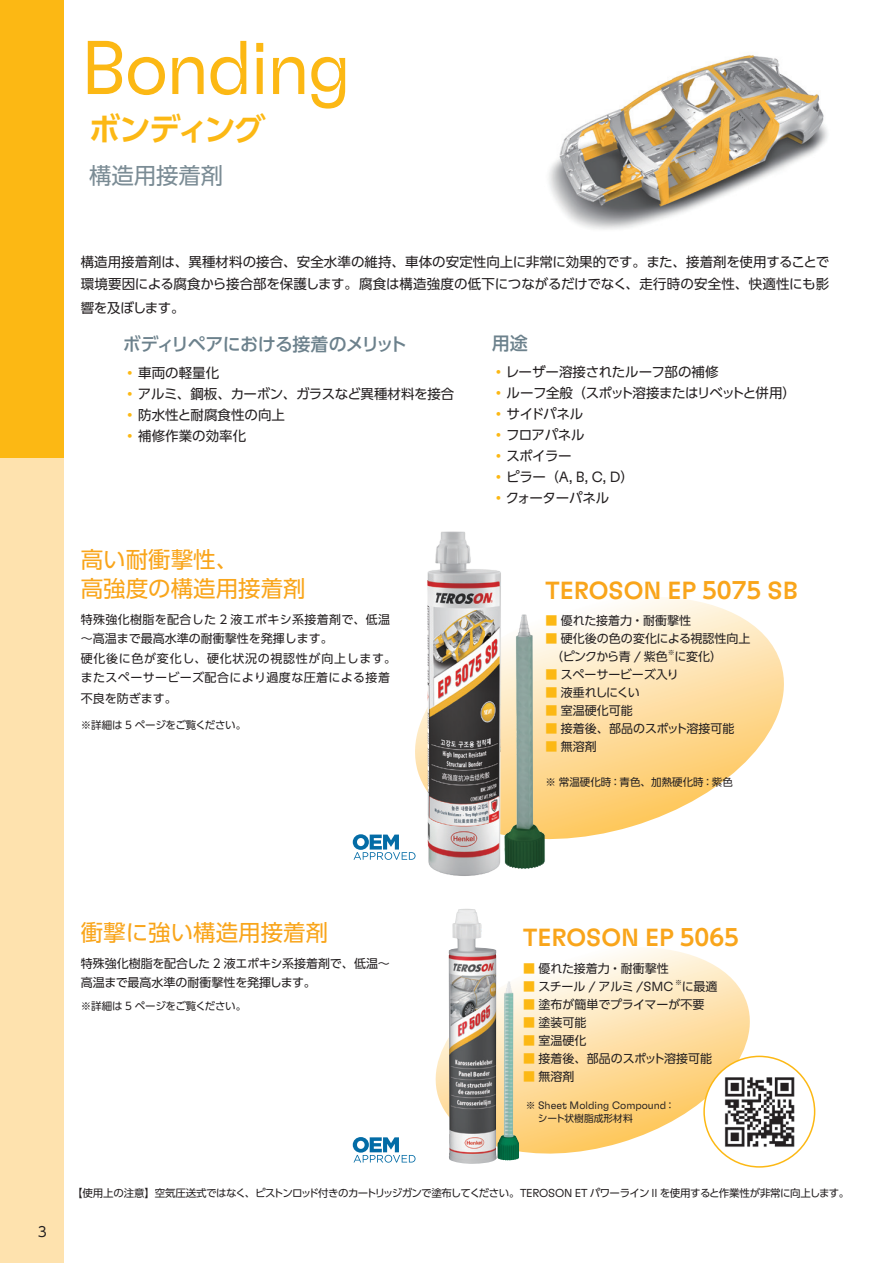
<style>
.page{position:relative;width:893px;height:1263px;background:#fff}
.page>*{position:absolute;margin:0;border:0;box-sizing:border-box;transform-origin:0 0}
.t1{font:300 75.9px "Henkel GT Flexa";letter-spacing:-.025em;color:#fcb814}
.t2{font:700 31.5px "UD Shin Go Pr 6 N De";letter-spacing:-.05em;color:#fcb814}
.t3{font:500 24.75px "Henkel GT Flexa";color:#f9a51b}
.t4{font:22.5px/28.5px "UD Shin Go Pr 6 N";color:#f9a51b}
.t5{font:22.5px "UD Shin Go Pr 6 N";letter-spacing:-.01em;color:#7b8c95}
.t6{font:500 18px "UD Shin Go Pr 6 N";letter-spacing:-.035em;color:#6c818c}
.t7{font:300 14.85px "Henkel GT Flexa";color:#231f20}
.t8{font:13.8px "UD Shin Go Pr 6 N";color:#231f20}
.t9{font:13.5px/21px "UD Shin Go Pr 6 N";letter-spacing:-.01em;color:#231f20}
.t10{font:13.5px/21px "UD Shin Go Pr 6 N";letter-spacing:-.035em;color:#231f20}
.t11{font:12px/19.5px "UD Shin Go Pr 6 N";color:#231f20}
.t12{font:12px/19.8px "UD Shin Go Pr 6 N";letter-spacing:.03em;color:#231f20}
.t13{font:12px "UD Shin Go Pr 6 N";letter-spacing:-.025em;color:#231f20}
.t14{font:12px "UD Shin Go Pr 6 N";letter-spacing:-.095em;color:#231f20}
.t15{font:300 10.8px "Henkel GT Flexa";color:#231f20}
.t16{font:10.5px "UD Shin Go Pr 6 N";letter-spacing:-.055em;color:#231f20}
.t17{font:10.5px "UD Shin Go Pr 6 N";letter-spacing:-.035em;color:#231f20}
.t18{font:10.5px "UD Shin Go Pr 6 N";color:#231f20}
.t19{font:9.75px "UD Shin Go Pr 6 N";color:#231f20}
.t20{font:7.05px "UD Shin Go Pr 6 N";color:#231f20}
.s1{color:#fcb814}
.s2{font-family:"UD Shin Go Pr 6 N";font-weight:400;font-size:13.5px;color:#fcb814}
.s3{font-family:"UD Shin Go Pr 6 N";font-weight:400;font-size:13.5px}
.s4{font-family:"UD Shin Go NT Pr 6 N De";font-weight:700;font-size:22.5px}
.s5{font-family:"Henkel GT Flexa";font-weight:300;font-size:13.2px}
.s6{font-family:"UD Shin Go Pr 6 N";font-weight:400;font-size:9.75px}
.s7{font-family:"Henkel GT Flexa";font-weight:300;font-size:11.55px}
</style>
<div class="page">
<div style="left:0;top:0;width:64px;height:1263px;background:#fee2ae"></div>
<svg style="left:435px;top:948px;width:327px;height:220px"></svg>
<svg style="left:415px;top:597px;width:369px;height:259px"></svg>
<img style="left:449px;top:909px;width:70px;height:255px">
<img style="left:425px;top:531px;width:72px;height:345px">
<img style="left:497px;top:570px;width:49px;height:299px">
<img style="left:549px;top:55px;width:279px;height:175px">
<div style="left:704px;top:1056px;width:111px;height:111px;background:#fff;border-radius:50%"></div>
<div style="left:703px;top:1056px;width:112px;height:112px;border:2px solid #fcb814;border-radius:50%"></div>
<img style="left:724px;top:1077px;width:71px;height:70px">
<div style="left:0;top:0;width:64px;height:457px;background:#fcb814"></div>
<svg style="left:352px;top:834px;width:63px;height:26px"></svg>
<svg style="left:352px;top:1137px;width:63px;height:25px"></svg>
<h1 class="t1" style="left:81px;top:21px;width:272px">Bonding</h1>
<h2 class="t2" style="left:89px;top:104px;width:178px">ボンディング</h2>
<h3 class="t5" style="left:89px;top:157px;width:135px">構造用接着剤</h3>
<p class="t9" style="left:81px;top:250px;width:750px;line-height:22.5px">構造用接着剤は、異種材料の接合、安全水準の維持、車体の安定性向上に非常に効果的です。また、接着剤を使用することで環境要因による腐食から接合部を保護します。腐食は構造強度の低下につながるだけでなく、走行時の安全性、快適性にも影</p>
<p class="t10" style="left:81px;top:297px;width:105px">響を及ぼします。</p>
<h3 class="t6" style="left:123px;top:329px;width:286px">ボディリペアにおける接着のメリット</h3>
<p class="t9" style="left:123px;top:362px;width:333px"><span class="s1">・</span>車両の軽量化<br><span class="s1">・</span>アルミ、鋼板、カーボン、ガラスなど異種材料を接合<span class="s1">・</span>防水性と耐腐食性の向上<br><span class="s1">・</span>補修作業の効率化</p>
<h3 class="t6" style="left:492px;top:328px;width:37px">用途</h3>
<p class="t10" style="left:492px;top:361px;width:306px"><span class="s1">・</span>レーザー溶接されたルーフ部の補修<br><span class="s1">・</span>ルーフ全般（スポット溶接またはリベットと併用）<span class="s1">・</span>サイドパネル<br><span class="s1">・</span>フロアパネル<br><span class="s1">・</span>スポイラー</p>
<p class="t7" style="left:492px;top:467px;width:144px"><span class="s2">・</span><span class="s3">ピラー（</span>A, B, C, D<span class="s3">）</span></p>
<p class="t9" style="left:492px;top:487px;width:119px"><span class="s1">・</span>クォーターパネル</p>
<h3 class="t4" style="left:81px;top:545px;width:227px">高い耐衝撃性、<br>高強度の構造用接着剤</h3>
<p class="t12" style="left:81px;top:609px;width:317px">特殊強化樹脂を配合した 2 液エポキシ系接着剤で、低温～高温まで最高水準の耐衝撃性を発揮します。<br>硬化後に色が変化し、硬化状況の視認性が向上します。またスペーサービーズ配合により過度な圧着による接着不良を防ぎます。</p>
<p class="t17" style="left:81px;top:716px;width:167px">※詳細は 5 ページをご覧ください。</p>
<h3 class="t3" style="left:546px;top:574px;width:254px">TEROSON EP <span class="s4">5075</span> SB</h3>
<p class="t11" style="left:546px;top:611px;width:147px"><span class="s1">■</span> 優れた接着力・耐衝撃性</p>
<p class="t11" style="left:546px;top:629px;width:206px;line-height:18px"><span class="s1">■</span> 硬化後の色の変化による視認性向上　（ピンクから青 <span class="s5">/</span> 紫色</p>
<p class="t20" style="left:668px;top:647px;width:8px">※</p>
<p class="t11" style="left:675px;top:647px;width:49px">に変化）</p>
<p class="t11" style="left:546px;top:665px;width:135px"><span class="s1">■</span> スペーサービーズ入り</p>
<p class="t14" style="left:546px;top:683px;width:96px"><span class="s1">■</span> 液垂れしにくい</p>
<p class="t11" style="left:546px;top:701px;width:89px"><span class="s1">■</span> 室温硬化可能</p>
<p class="t11" style="left:546px;top:719px;width:191px"><span class="s1">■</span> 接着後、部品のスポット溶接可能</p>
<p class="t11" style="left:546px;top:737px;width:53px"><span class="s1">■</span> 無溶剤</p>
<p class="t18" style="left:546px;top:773px;width:189px">※ 常温硬化時：青色、加熱硬化時：紫色</p>
<p class="t8" style="left:38px;top:1220px;width:11px">3</p>
<h3 class="t4" style="left:81px;top:918px;width:249px">衝撃に強い構造用接着剤</h3>
<p class="t11" style="left:81px;top:953px;width:311px">特殊強化樹脂を配合した 2 液エポキシ系接着剤で、低温～高温まで最高水準の耐衝撃性を発揮します。</p>
<p class="t17" style="left:81px;top:997px;width:167px">※詳細は 5 ページをご覧ください。</p>
<h3 class="t3" style="left:523px;top:922px;width:217px">TEROSON EP <span class="s4">5065</span></h3>
<p class="t11" style="left:523px;top:958px;width:147px"><span class="s1">■</span> 優れた接着力・耐衝撃性</p>
<p class="t13" style="left:523px;top:976px;width:196px"><span class="s1">■</span> スチール <span class="s5">/</span> アルミ <span class="s5">/SMC</span> <sup>※</sup>に最適</p>
<p class="t11" style="left:523px;top:994px;width:183px"><span class="s1">■</span> 塗布が簡単でプライマーが不要</p>
<p class="t11" style="left:523px;top:1012px;width:65px"><span class="s1">■</span> 塗装可能</p>
<p class="t11" style="left:523px;top:1030px;width:65px"><span class="s1">■</span> 室温硬化</p>
<p class="t11" style="left:523px;top:1048px;width:191px"><span class="s1">■</span> 接着後、部品のスポット溶接可能</p>
<p class="t11" style="left:523px;top:1066px;width:53px"><span class="s1">■</span> 無溶剤</p>
<p class="t15" style="left:526px;top:1098px;width:151px"><span class="s6">※</span> Sheet Molding Compound<span class="s6">：</span></p>
<p class="t19" style="left:538px;top:1111px;width:96px">シート状樹脂成形材料</p>
<p class="t16" style="left:72px;top:1184px;width:779px">【使用上の注意】空気圧送式ではなく、ピストンロッド付きのカートリッジガンで塗布してください。<span class="s7">TEROSON ET</span> パワーライン <span class="s7">II</span> を使用すると作業性が非常に向上します。</p>
</div>
